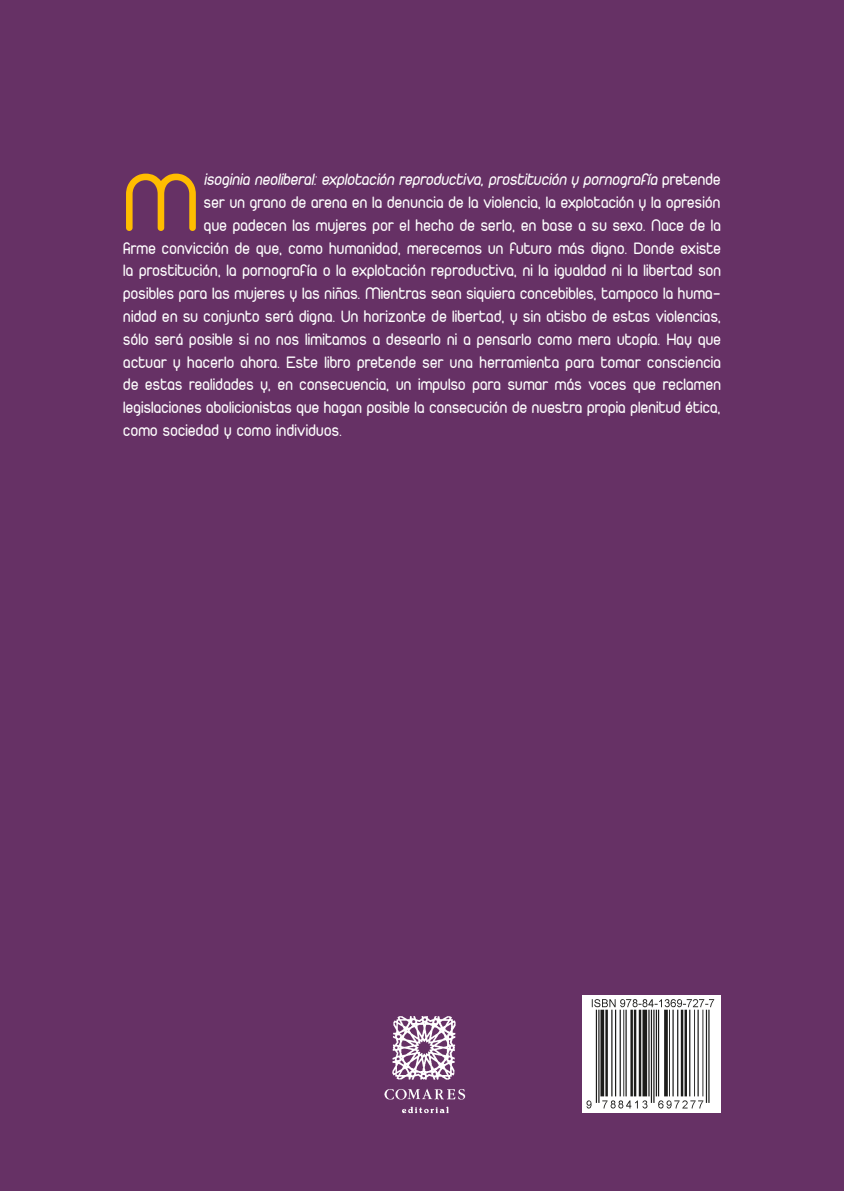
<style>
.page{position:relative;width:844px;height:1191px;background:#fff}
.page>*{position:absolute;margin:0;border:0;box-sizing:border-box;transform-origin:0 0}
.texto_contra_sin_cap{font:86.27px "Duepuntozero";color:#ffbd00}
.texto_contra_sin_cap-2{font:17.5px "Duepuntozero";letter-spacing:.01em;color:#fff}
.texto_contra_sin_cap-3{font:italic 17.5px "Duepuntozero";color:#fff}
.s1{font-style:normal}
</style>
<div class="page">
<div style="left:0;top:0;width:843px;height:1191px;background:#663165"></div>
<img style="left:384px;top:1016px;width:82px;height:98px">
<div style="left:582px;top:994px;width:138px;height:118px;background:#fff"></div>
<img style="left:586px;top:999px;width:129px;height:110px">
<p class="texto_contra_sin_cap" style="left:123px;top:156px;width:76px">M</p>
<p class="texto_contra_sin_cap-3" style="left:204px;top:170px;width:518px">isoginia neoliberal: explotación reproductiva, prostitución y pornografía <span class="s1">p r e t e n d e</span></p>
<p class="texto_contra_sin_cap-2" style="left:204px;top:193px;width:518px">ser un grano de arena en la denuncia de la violencia, la explotación y la opresión</p>
<p class="texto_contra_sin_cap-2" style="left:204px;top:216px;width:518px">que padecen las mujeres por el hecho de serlo, en base a su sexo. Nace de la</p>
<p class="texto_contra_sin_cap-2" style="left:123px;top:239px;width:599px">firme convicción de que, como humanidad, merecemos un futuro más digno. Donde existe</p>
<p class="texto_contra_sin_cap-2" style="left:123px;top:261px;width:599px">la prostitución, la pornografía o la explotación reproductiva, ni la igualdad ni la libertad son</p>
<p class="texto_contra_sin_cap-2" style="left:123px;top:284px;width:598px">posibles para las mujeres y las niñas. Mientras sean siquiera concebibles, tampoco la huma-</p>
<p class="texto_contra_sin_cap-2" style="left:123px;top:307px;width:599px">nidad en su conjunto será digna. Un horizonte de libertad, y sin atisbo de estas violencias,</p>
<p class="texto_contra_sin_cap-2" style="left:123px;top:330px;width:599px">sólo será posible si no nos limitamos a desearlo ni a pensarlo como mera utopía. Hay que</p>
<p class="texto_contra_sin_cap-2" style="left:123px;top:352px;width:599px">actuar y hacerlo ahora. Este libro pretende ser una herramienta para tomar consciencia</p>
<p class="texto_contra_sin_cap-2" style="left:123px;top:375px;width:599px">de estas realidades y, en consecuencia, un impulso para sumar más voces que reclamen</p>
<p class="texto_contra_sin_cap-2" style="left:123px;top:398px;width:598px">legislaciones abolicionistas que hagan posible la consecución de nuestra propia plenitud ética,</p>
<p class="texto_contra_sin_cap-2" style="left:123px;top:421px;width:220px">como sociedad y como individuos.</p>
</div>
